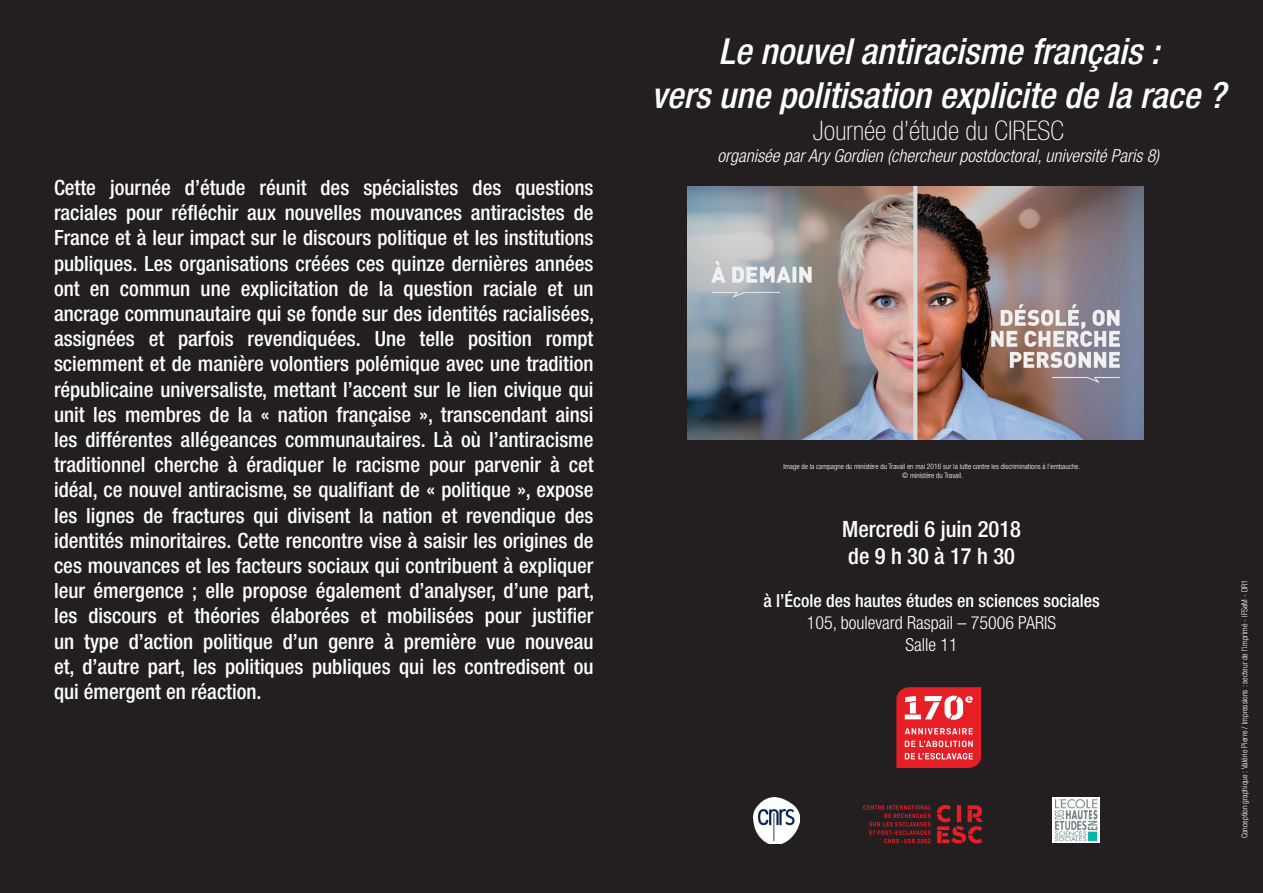
<style>
.page{position:relative;width:1263px;height:893px;background:#231f20}
.page>*{position:absolute;margin:0;border:0;box-sizing:border-box;transform-origin:0 0}
.t1{font:italic 500 condensed 36px/43.2px "Helvetica Neue LT Std";color:#fff;text-align:center}
.t2{font:100 condensed 27px "Helvetica Neue LT Std";color:#fff}
.t3{font:500 condensed 22.5px/27px "Helvetica Neue LT Std";color:#fff}
.t4{font:500 condensed 21px/25.2px "Helvetica Neue LT Std";color:#fff;text-align:justify}
.t5{font:italic 300 condensed 18px "Helvetica Neue LT Std";color:#fff}
.t6{font:500 condensed 18px "Helvetica Neue LT Std";color:#fff}
.t7{font:300 condensed 18px/21.6px "Helvetica Neue LT Std";color:#fff;text-align:center}
.t8{font:300 condensed 8.25px "Helvetica Neue LT Std";color:#fff}
.t9{font:300 condensed 7.5px/9px "Helvetica Neue LT Std";color:#fff;text-align:center}
</style>
<div class="page">
<img style="left:688px;top:187px;width:456px;height:253px">
<svg style="left:937px;top:805px;width:46px;height:38px"></svg>
<svg style="left:863px;top:805px;width:68px;height:38px"></svg>
<img style="left:753px;top:798px;width:46px;height:46px">
<img style="left:1053px;top:798px;width:46px;height:45px">
<svg style="left:896px;top:687px;width:85px;height:81px;background:#e7474c"></svg>
<p class="t4" style="left:54px;top:175px;width:542px">Cette journée d’étude réunit des spécialistes des questions raciales pour réfléchir aux nouvelles mouvances antiracistes de France et à leur impact sur le discours politique et les institutions publiques. Les organisations créées ces quinze dernières années ont en commun une explicitation de la question raciale et un ancrage communautaire qui se fonde sur des identités racialisées, assignées et parfois revendiquées. Une telle position rompt sciemment et de manière volontiers polémique avec une tradition républicaine universaliste, mettant l’accent sur le lien civique qui unit les membres de la « nation française », transcendant ainsi les différentes allégeances communautaires. Là où l’antiracisme traditionnel cherche à éradiquer le racisme pour parvenir à cet idéal, ce nouvel antiracisme, se qualifiant de « politique », expose les lignes de fractures qui divisent la nation et revendique des identités minoritaires. Cette rencontre vise à saisir les origines de ces mouvances et les facteurs sociaux qui contribuent à expliquer leur émergence ; elle propose également d’analyser, d’une part, les discours et théories élaborées et mobilisées pour justifier un type d’action politique d’un genre à première vue nouveau et, d’autre part, les politiques publiques qui les contredisent ou qui émergent en réaction.</p>
<h1 class="t1" style="left:651px;top:31px;width:575px">Le nouvel antiracisme français :<br>vers une politisation explicite de la race ?</h1>
<p class="t2" style="left:813px;top:115px;width:253px">Journée d’étude du CIRESC</p>
<p class="t5" style="left:718px;top:145px;width:443px">organisée par Ary Gordien (chercheur postdoctoral, université Paris 8)</p>
<p class="t9" style="left:783px;top:462px;width:298px">Image de la campagne du ministère du Travail en mai 2016 sur la lutte contre les discriminations à l’embauche. © ministère du Travail.</p>
<p class="t3" style="left:842px;top:515px;width:180px">Mercredi 6 juin 2018 de 9 h 30 à 17 h 30</p>
<p class="t6" style="left:763px;top:590px;width:338px">à l’École des hautes études en sciences sociales</p>
<p class="t7" style="left:807px;top:612px;width:251px">105, boulevard Raspail – 75006 PARIS<br>Salle 11</p>
<p class="t8" style="left:1240px;top:838px;width:260px;rotate:-90deg">Conception graphique : Valérie Pierre / Impressions : secteur de l’imprimé - IFSeM - DR1</p>
</div>
